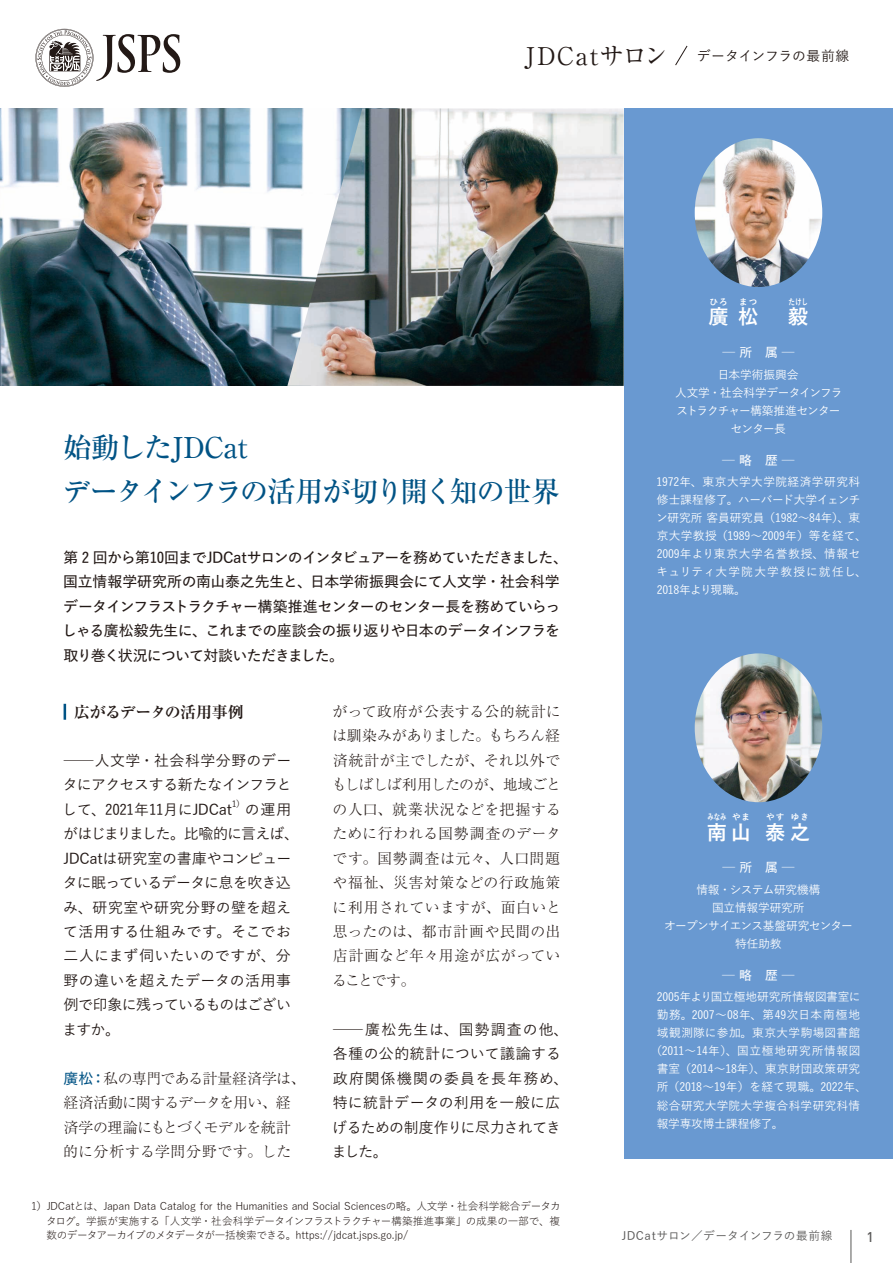
<style>
.page{position:relative;width:893px;height:1263px;background:#fff}
.page>*{position:absolute;margin:0;border:0;box-sizing:border-box;transform-origin:0 0}
.t1{font:500 28.65px/44.7px "Ryumin Pr 6";letter-spacing:-.055em;color:#005385}
.t2{font:700 20.25px "Yu Go Pr 6 N";color:#fff}
.t3{font:700 15.9px "Ryumin Pr 6";letter-spacing:-.025em;color:#231916}
.t4{font:300 14.85px/24.5px "Ryumin Pr 6";color:#231916;text-align:justify}
.t5{font:600 14.85px/24.5px "Yu Go Pr 6 N";letter-spacing:-.045em;color:#231916}
.t6{font:500 14.85px/24.5px "Yu Go Pr 6 N";color:#231916}
.t7{font:500 14.85px/24.5px "Yu Go Pr 6 N";letter-spacing:.03em;color:#231916;scale:2 1}
.t8{font:300 14.85px/24.5px "Ryumin Pr 6";letter-spacing:-.02em;color:#231916}
.t9{font:500 14.85px/24.5px "Yu Go Pr 6 N";color:#231916;text-align:justify;scale:2 1}
.t10{font:500 13.8px "Yu Go Pr 6 N";letter-spacing:-.01em;color:#231916}
.t11{font:500 13.8px "DIN";color:#595857}
.t12{font:600 12.75px "Yu Go Pr 6 N";color:#fff}
.t13{font:500 11.7px/18px "Yu Go Pr 6 N";letter-spacing:-.005em;color:#fff}
.t14{font:500 11.7px/18px "Yu Go Pr 6 N";letter-spacing:-.025em;color:#fff;text-align:center}
.t15{font:500 11.7px "Yu Go Pr 6 N";letter-spacing:.025em;color:#fff}
.t16{font:500 11.7px "Yu Go Pr 6 N";letter-spacing:.055em;color:#fff}
.t17{font:500 11.7px "Yu Go Pr 6 N";letter-spacing:.015em;color:#595857}
.t18{font:500 11.7px "Yu Go Pr 6 N";letter-spacing:.035em;color:#fff}
.t19{font:500 11.7px "Yu Go Pr 6 N";letter-spacing:-.03em;color:#fff}
.t20{font:500 11.7px "Yu Go Pr 6 N";letter-spacing:-.085em;color:#fff}
.t21{font:10.65px/14.9px "Yu Go Pr 6 N";letter-spacing:-.03em;color:#231916;text-align:justify}
.t22{font:500 8.7px "Yu Go Pr 6 N";color:#231916}
.t23{font:700 8.55px "Yu Go Pr 6 N";letter-spacing:.085em;color:#fff}
.t24{font:700 8.55px "Yu Go Pr 6 N";letter-spacing:.085em;color:#fff;scale:.78 1}
.t25{font:700 8.55px "Yu Go Pr 6 N";letter-spacing:.085em;color:#fff;scale:.76 1}
.s1{font-family:"Ryumin Pr 6";font-weight:400;font-size:24.45px}
.s2{font-family:"Yu Go Pr 6 N";font-weight:600;color:#005385}
</style>
<div class="page">
<hr style="left:851px;top:1230px;width:1px;height:33px;background:#595857">
<div style="left:624px;top:108px;width:269px;height:1051px;background:#6999d1"></div>
<img style="left:0;top:108px;width:287px;height:278px">
<img style="left:287px;top:108px;width:337px;height:278px">
<img style="left:695px;top:138px;width:127px;height:149px">
<img style="left:695px;top:653px;width:127px;height:149px">
<svg style="left:64px;top:704px;width:2px;height:16px"></svg>
<svg style="left:35px;top:29px;width:145px;height:58px"></svg>
<svg style="left:675px;top:45px;width:13px;height:21px"></svg>
<p class="t10" style="left:525px;top:43px;width:326px"><span class="s1">JDCatサロン</span> データインフラの最前線</p>
<h1 class="t1" style="left:63px;top:423px;width:499px">始動したJDCat<br>データインフラの活用が切り開く知の世界</h1>
<p class="t5" style="left:62px;top:543px;width:507px">第２回から第10回までJDCatサロンのインタビュアーを務めていただきました、国立情報学研究所の南山泰之先生と、日本学術振興会にて人文学・社会科学データインフラストラクチャー構築推進センターのセンター長を務めていらっしゃる廣松毅先生に、これまでの座談会の振り返りや日本のデータインフラを取り巻く状況について対談いただきました。</p>
<h3 class="t3" style="left:74px;top:699px;width:171px">広がるデータの活用事例</h3>
<p class="t9" style="left:62px;top:746px;width:116px">─人文学・社会科学分野のデータにアクセスする新たなインフラとして、2021年11月にJDCat</p>
<p class="t22" style="left:232px;top:796px;width:14px">1）</p>
<p class="t6" style="left:63px;top:795px;width:238px;text-indent:182px">の運用がはじまりました。比喩的に言えば、<br>JDCatは研究室の書庫やコンピュータに眠っているデータに息を吹き込み、研究室や研究分野の壁を超えて活用する仕組みです。そこでお二人にまず伺いたいのですが、分野の違いを超えたデータの活用事例で印象に残っているものはございますか。</p>
<p class="t8" style="left:63px;top:1065px;width:244px"><span class="s2">廣松：</span>私の専門である計量経済学は、経済活動に関するデータを用い、経済学の理論にもとづくモデルを統計的に分析する学問分野です。した</p>
<p class="t4" style="left:332px;top:698px;width:231px">がって政府が公表する公的統計には馴染みがありました。もちろん経済統計が主でしたが、それ以外でもしばしば利用したのが、地域ごとの人口、就業状況などを把握するために行われる国勢調査のデータです。国勢調査は元々、人口問題や福祉、災害対策などの行政施策に利用されていますが、面白いと思ったのは、都市計画や民間の出店計画など年々用途が広がっていることです。</p>
<p class="t7" style="left:332px;top:1015px;width:120px">─廣松先生は、国勢調査の他、各種の公的統計について議論する政府関係機関の委員を長年務め、特に統計データの利用を一般に広げるための制度作りに尽力されてきました。</p>
<p class="t21" style="left:46px;top:1197px;width:516px;text-indent:-15px">1）JDCatとは、Japan Data Catalog for the Humanities and Social Sciencesの略。人文学・社会科学総合データカタログ。学振が実施する「人文学・社会科学データインフラストラクチャー構築推進事業」の成果の一部で、複数のデータアーカイブのメタデータが一括検索できる。https://jdcat.jsps.go.jp/</p>
<p class="t23" style="left:709px;top:297px;width:20px">ひろ</p>
<h2 class="t2" style="left:708px;top:306px;width:22px">廣</h2>
<p class="t23" style="left:739px;top:297px;width:20px">まつ</p>
<p class="t24" style="left:788px;top:297px;width:27px">たけし</p>
<h2 class="t2" style="left:738px;top:306px;width:72px">松　 毅</h2>
<p class="t12" style="left:722px;top:341px;width:74px">─ 所　属 ─</p>
<p class="t13" style="left:718px;top:364px;width:94px">日本学術振興会　</p>
<p class="t19" style="left:675px;top:381px;width:169px">人文学・社会科学データインフラ</p>
<p class="t20" style="left:677px;top:400px;width:165px">ストラクチャー構築推進センター</p>
<p class="t13" style="left:731px;top:418px;width:56px">センター長</p>
<p class="t13" style="left:656px;top:471px;width:212px">1972年、東京大学大学院経済学研究科修士課程修了。ハーバード大学イェンチン研究所 客員研究員（1982～84年）、東京大学教授（1989～2009年）等を経て、<br>2009年より東京大学名誉教授、情報セキュリティ大学院大学教授に就任し、<br>2018年より現職。</p>
<p class="t25" style="left:707px;top:812px;width:27px">みなみ</p>
<p class="t23" style="left:732px;top:812px;width:19px">やま</p>
<h2 class="t2" style="left:707px;top:821px;width:46px">南山</h2>
<p class="t23" style="left:766px;top:812px;width:20px">やす</p>
<p class="t23" style="left:791px;top:812px;width:20px">ゆき</p>
<h2 class="t2" style="left:765px;top:821px;width:46px">泰之</h2>
<p class="t12" style="left:722px;top:856px;width:74px">─ 所　属 ─</p>
<p class="t14" style="left:664px;top:879px;width:190px">情報・システム研究機構<br>国立情報学研究所<br>オープンサイエンス基盤研究センター特任助教</p>
<p class="t12" style="left:722px;top:963px;width:74px">─ 略　歴 ─</p>
<p class="t13" style="left:657px;top:986px;width:205px">2005年より国立極地研究所情報図書室に</p>
<p class="t15" style="left:657px;top:1004px;width:205px">勤務。2007～08年、第49次日本南極地</p>
<p class="t18" style="left:657px;top:1022px;width:205px">域観測隊に参加。東京大学駒場図書館</p>
<p class="t16" style="left:650px;top:1040px;width:212px">（2011～14年）、国立極地研究所情報図</p>
<p class="t13" style="left:657px;top:1058px;width:205px">書室（2014～18年）、東京財団政策研究</p>
<p class="t13" style="left:657px;top:1077px;width:211px">所（2018～19年）を経て現職。2022年、</p>
<p class="t15" style="left:657px;top:1094px;width:205px">総合研究大学院大学複合科学研究科情</p>
<p class="t13" style="left:657px;top:1113px;width:128px">報学専攻博士課程修了。</p>
<p class="t17" style="left:622px;top:1225px;width:212px">JDCatサロン／データインフラの最前線</p>
<p class="t11" style="left:866px;top:1228px;width:9px">1</p>
</div>
